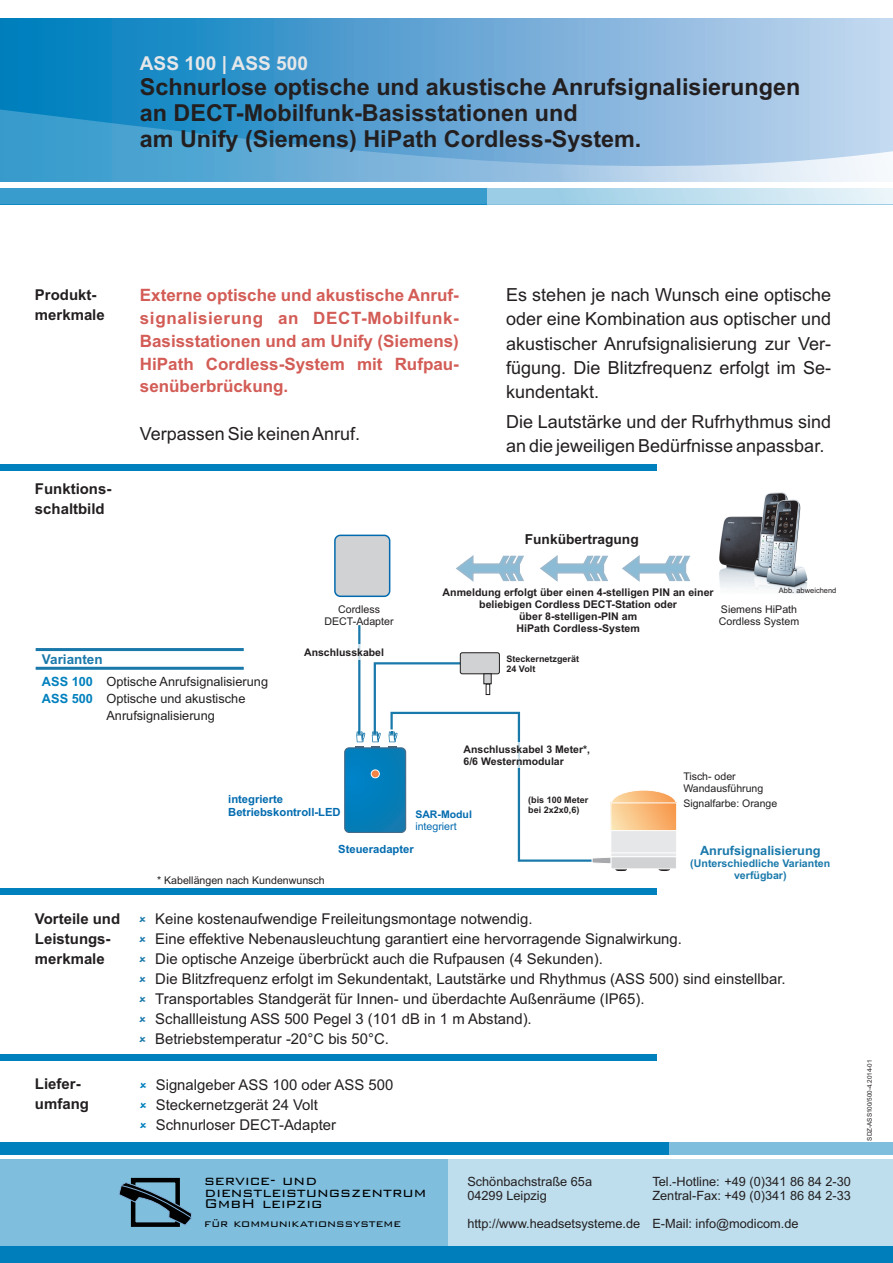
<style>
.page{position:relative;width:893px;height:1263px;background:#fff}
.page>*{position:absolute;margin:0;border:0;box-sizing:border-box;transform-origin:0 0}
.t1{font:700 23.4px/26.1px "Arial";color:#231f20}
.t2{font:700 19.2px "Arial";color:#e6e7e9}
.t3{font:18px/24.2px "Arial";color:#231f20;text-align:justify}
.t4{font:300 17.1px "Bank Gothic BT";color:#000}
.t5{font:700 16.95px/22.8px "Arial";color:#d35c56;text-align:justify}
.t6{font:700 15px/20.1px "Arial";color:#231f20}
.t7{font:14.85px/20px "Arial";color:#231f20}
.t8{font:700 13.8px "Arial";color:#231f20}
.t9{font:700 13.5px "Arial";color:#1a79ab}
.t10{font:300 13.2px "Bank Gothic BT";color:#000}
.t11{font:12.75px/14.2px "Arial";color:#231f20}
.t12{font:700 12.75px "Arial";color:#1a79ab}
.t13{font:700 12.75px/17.1px "Arial";color:#0080bd}
.t14{font:700 11.25px/12.6px "Arial";color:#026baf}
.t15{font:700 10.65px/11.9px "Arial";color:#231f20;text-align:center}
.t16{font:10.65px/11.9px "Arial";color:#231f20;text-align:center}
.t17{font:700 10.65px/11.9px "Arial";color:#1a79ab;text-align:center}
.t18{font:10.65px "Arial";color:#026baf}
.t19{font:700 10.5px/11.7px "Arial";color:#231f20}
.t20{font:10.5px/11.9px "Arial";color:#231f20}
.t21{font:700 10.5px "Arial";color:#026baf}
.t22{font:700 9px/10.1px "Arial";color:#231f20}
.t23{font:7.5px "Arial";color:#231f20}
.t24{font:6.45px "Arial";color:#231f20}
</style>
<div class="page">
<div style="left:0;top:18px;width:893px;height:164px;background:linear-gradient(to right,#007abc,#c9d5ef)"></div>
<svg style="left:0;top:109px;width:893px;height:95px;background:#7eb8dd"></svg>
<div style="left:0;top:1159px;width:893px;height:104px;background:#007ebc"></div>
<div style="left:0;top:1158px;width:893px;height:87px;background:#fff;opacity:.5"></div>
<div style="left:0;top:1143px;width:893px;height:12px;background:#0080bd"></div>
<div style="left:669px;top:1142px;width:224px;height:13px;background:#7fbfdd"></div>
<div style="left:131px;top:1178px;width:49px;height:49px;border:4px solid #000"></div>
<svg style="left:118px;top:1182px;width:74px;height:44px;background:#537b90"></svg>
<div style="left:0;top:1055px;width:656px;height:6px;background:#0080bd"></div>
<div style="left:0;top:889px;width:656px;height:6px;background:#0080bd"></div>
<hr style="left:358px;top:625px;width:2px;height:108px;background:#1a79ab">
<div style="left:371px;top:746px;width:9px;height:6px;background:#49637a"></div>
<div style="left:355px;top:746px;width:9px;height:6px;background:#49637a"></div>
<div style="left:345px;top:748px;width:61px;height:84px;background:#007fc0;border-radius:4px"></div>
<div style="left:344px;top:747px;width:62px;height:86px;border:1px solid #456a87;border-radius:4px"></div>
<svg style="left:35px;top:648px;width:209px;height:4px"></svg>
<div style="left:0;top:465px;width:656px;height:6px;background:#0080bd"></div>
<svg style="left:35px;top:666px;width:209px;height:4px"></svg>
<div style="left:460px;top:653px;width:40px;height:21px;background:#d1d2d4;border:1px solid #231f20;border-radius:2px"></div>
<svg style="left:356px;top:731px;width:9px;height:11px"></svg>
<div style="left:299px;top:645px;width:89px;height:15px;background:#fff"></div>
<svg style="left:372px;top:661px;width:305px;height:210px"></svg>
<div style="left:459px;top:742px;width:129px;height:26px;background:#fff"></div>
<div style="left:334px;top:535px;width:56px;height:62px;background:#d1d2d4;border:2px solid #026baf;border-radius:5px"></div>
<img style="left:719px;top:492px;width:89px;height:101px">
<svg style="left:540px;top:555px;width:68px;height:27px"></svg>
<svg style="left:456px;top:555px;width:68px;height:27px"></svg>
<svg style="left:622px;top:555px;width:68px;height:27px"></svg>
<p class="t2" style="left:140px;top:56px;width:170px">ASS 100 | ASS 500</p>
<h1 class="t1" style="left:140px;top:76px;width:662px">Schnurlose optische und akustische Anrufsignalisierungen an DECT-Mobilfunk-Basisstationen und<br>am Unify (Siemens) HiPath Cordless-System.</h1>
<p class="t6" style="left:35px;top:286px;width:71px">Produkt&shy;merkmale</p>
<p class="t6" style="left:35px;top:480px;width:78px">Funktions&shy;schaltbild</p>
<p class="t9" style="left:42px;top:654px;width:62px">Varianten</p>
<p class="t5" style="left:140px;top:285px;width:320px">Externe optische und akustische Anruf&shy;signalisierung an DECT-Mobilfunk-Basisstationen und am Unify (Siemens)<br>HiPath Cordless-System mit Rufpau&shy;senüberbrückung.</p>
<p class="t3" style="left:140px;top:424px;width:222px">Verpassen Sie keinen Anruf.</p>
<p class="t3" style="left:506px;top:285px;width:327px">Es stehen je nach Wunsch eine optische oder eine Kombination aus optischer und akustischer Anrufsignalisierung zur Ver&shy;fügung. Die Blitzfrequenz erfolgt im Se&shy;kundentakt.</p>
<p class="t3" style="left:506px;top:411px;width:327px">Die Lautstärke und der Rufrhythmus sind an die jeweiligen Bedürfnisse anpassbar.</p>
<p class="t8" style="left:525px;top:534px;width:115px">Funkübertragung</p>
<p class="t16" style="left:324px;top:605px;width:71px">Cordless<br>DECT-Adapter</p>
<p class="t19" style="left:304px;top:647px;width:81px">Anschlusskabel</p>
<p class="t15" style="left:443px;top:588px;width:273px">Anmeldung erfolgt über einen 4-stelligen PIN an einer beliebigen Cordless DECT-Station oder<br>über 8-stelligen-PIN am<br>HiPath Cordless-System</p>
<p class="t23" style="left:779px;top:588px;width:59px">Abb. abweichend</p>
<p class="t16" style="left:719px;top:605px;width:82px;text-align:left">Siemens HiPath<br>Cordless System</p>
<p class="t22" style="left:506px;top:655px;width:74px">Steckernetzgerät<br>24 Volt</p>
<p class="t13" style="left:42px;top:674px;width:53px">ASS 100<br>ASS 500</p>
<p class="t11" style="left:106px;top:674px;width:163px;line-height:17.1px">Optische Anrufsignalisierung<br>Optische und akustische<br>Anrufsignalisierung</p>
<p class="t14" style="left:228px;top:794px;width:114px">integrierte<br>Betriebskontroll-LED</p>
<p class="t19" style="left:464px;top:745px;width:128px">Anschlusskabel 3 Meter*,<br>6/6 Westernmodular</p>
<p class="t21" style="left:415px;top:811px;width:58px">SAR-Modul</p>
<p class="t18" style="left:415px;top:822px;width:43px">integriert</p>
<p class="t22" style="left:528px;top:796px;width:62px">(bis 100 Meter bei 2x2x0,6)</p>
<p class="t16" style="left:157px;top:875px;width:169px">* Kabellängen nach Kundenwunsch</p>
<p class="t14" style="left:338px;top:843px;width:77px">Steueradapter</p>
<p class="t20" style="left:683px;top:771px;width:82px">Tisch- oder<br>Wandausführung</p>
<p class="t20" style="left:683px;top:799px;width:95px">Signalfarbe: Orange</p>
<p class="t12" style="left:700px;top:845px;width:122px">Anrufsignalisierung</p>
<p class="t17" style="left:690px;top:858px;width:142px">(Unterschiedliche Varianten verfügbar)</p>
<p class="t6" style="left:35px;top:910px;width:87px">Vorteile und<br>Leistungs&shy;merkmale</p>
<p class="t7" style="left:155px;top:910px;width:632px">Keine kostenaufwendige Freileitungsmontage notwendig.<br>Eine effektive Nebenausleuchtung garantiert eine hervorragende Signalwirkung.<br>Die optische Anzeige überbrückt auch die Rufpausen (4 Sekunden).<br>Die Blitzfrequenz erfolgt im Sekundentakt, Lautstärke und Rhythmus (ASS 500) sind einstellbar.<br>Transportables Standgerät für Innen- und überdachte Außenräume (IP65).<br>Schallleistung ASS 500 Pegel 3 (101 dB in 1 m Abstand).<br>Betriebstemperatur -20°C bis 50°C.</p>
<p class="t6" style="left:35px;top:1075px;width:55px">Liefer&shy;umfang</p>
<p class="t7" style="left:156px;top:1076px;width:239px">Signalgeber ASS 100 oder ASS 500<br>Steckernetzgerät 24 Volt<br>Schnurloser DECT-Adapter</p>
<p class="t4" style="left:204px;top:1172px;width:115px">service- und</p>
<p class="t4" style="left:204px;top:1184px;width:224px">dienstleistungszentrum</p>
<p class="t4" style="left:204px;top:1195px;width:120px">GmbH leipzig</p>
<p class="t10" style="left:204px;top:1217px;width:198px">für kommunikationssysteme</p>
<p class="t11" style="left:467px;top:1175px;width:126px">Schönbachstraße 65a<br>04299 Leipzig</p>
<p class="t11" style="left:467px;top:1218px;width:174px">http://www.headsetsysteme.de</p>
<p class="t11" style="left:652px;top:1175px;width:200px">Tel.-Hotline: +49 (0)341 86 84 2-30<br>Zentral-Fax: +49 (0)341 86 84 2-33</p>
<p class="t11" style="left:652px;top:1218px;width:148px">E-Mail: info@modicom.de</p>
<p class="t24" style="left:867px;top:1141px;width:83px;rotate:-90deg">SDZ-ASS100/500-4.2014-01</p>
</div>
